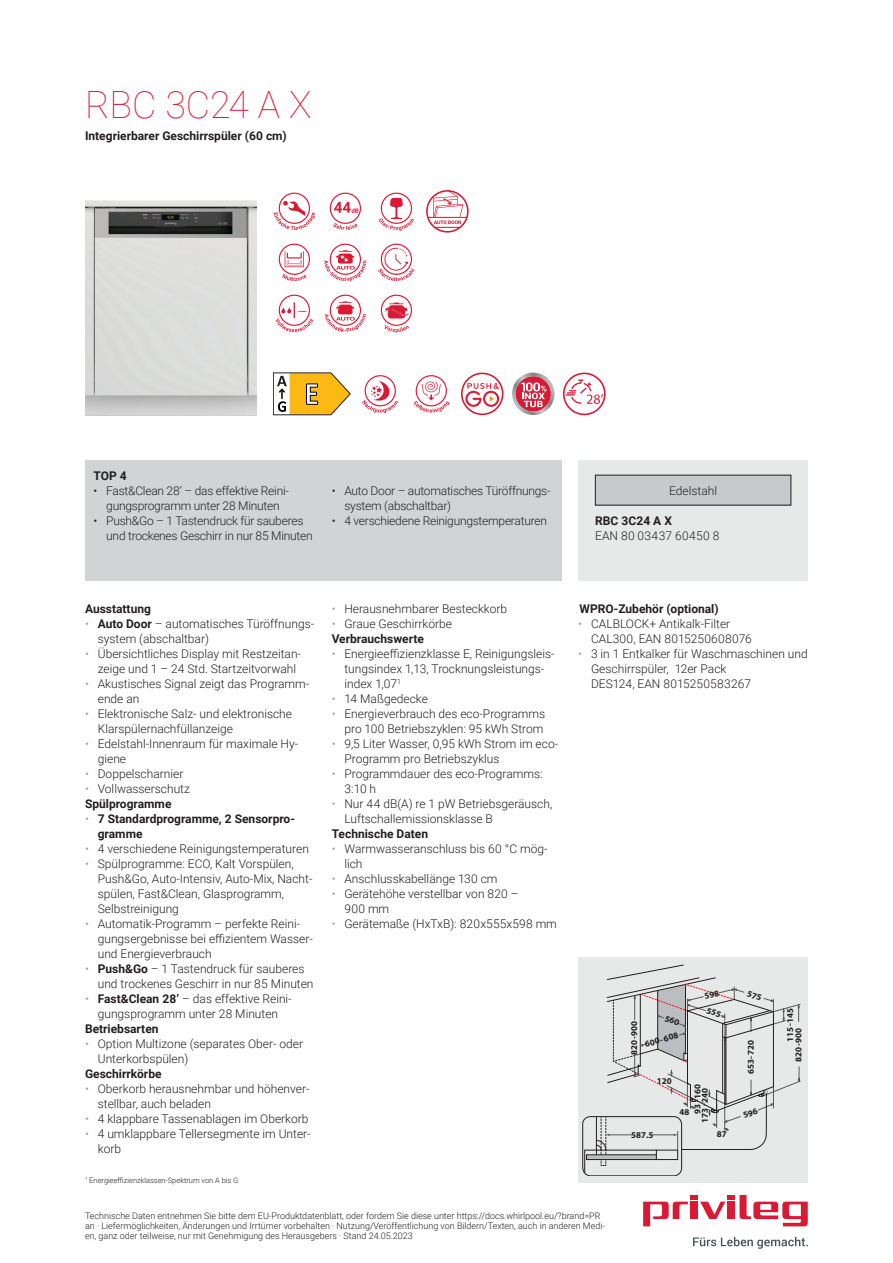
<style>
.page{position:relative;width:893px;height:1263px;background:#fff}
.page>*{position:absolute;margin:0;border:0;box-sizing:border-box;transform-origin:0 0}
.t1{font:100 37.5px "Roboto";color:#da1935}
.t2{font:300 12px/15px "Roboto";color:#231f20}
.t3{font:300 12px/15px "Roboto";letter-spacing:-.02em;color:#231f20}
.t4{font:700 12px/15px "Roboto";color:#231f20}
.t5{font:300 12px "Roboto";letter-spacing:.025em;color:#231f20}
.t6{font:300 9px/9.8px "Roboto";color:#231f20}
.t7{font:700 8.85px/8.2px "Myriad Pro";color:#231f20}
.t8{font:300 7.5px "Roboto";color:#231f20}
.s1{color:#9ea0a2}
.s2{font-weight:700}
.s3{font-weight:300;color:#9ea0a2}
</style>
<div class="page">
<svg style="left:643px;top:1195px;width:165px;height:31px"></svg>
<div style="left:728px;top:1201px;width:7px;height:18px;background:#da1935"></div>
<div style="left:691px;top:1201px;width:7px;height:18px;background:#da1935"></div>
<svg style="left:693px;top:1237px;width:115px;height:12px"></svg>
<img style="left:85px;top:200px;width:171px;height:215px">
<svg style="left:273px;top:192px;width:42px;height:38px"></svg>
<svg style="left:278px;top:243px;width:32px;height:38px"></svg>
<svg style="left:275px;top:294px;width:39px;height:38px"></svg>
<svg style="left:329px;top:192px;width:32px;height:38px"></svg>
<svg style="left:324px;top:243px;width:43px;height:39px"></svg>
<svg style="left:324px;top:294px;width:43px;height:38px"></svg>
<svg style="left:379px;top:192px;width:36px;height:39px"></svg>
<svg style="left:378px;top:243px;width:37px;height:39px"></svg>
<svg style="left:380px;top:294px;width:32px;height:40px"></svg>
<svg style="left:426px;top:190px;width:43px;height:43px"></svg>
<svg style="left:273px;top:373px;width:77px;height:42px"></svg>
<svg style="left:362px;top:375px;width:37px;height:39px"></svg>
<svg style="left:413px;top:375px;width:37px;height:38px"></svg>
<svg style="left:461px;top:373px;width:42px;height:42px"></svg>
<svg style="left:512px;top:373px;width:43px;height:42px"></svg>
<svg style="left:563px;top:373px;width:43px;height:42px"></svg>
<div style="left:85px;top:460px;width:476px;height:120px;background:#d1d3d4"></div>
<div style="left:578px;top:460px;width:230px;height:120px;background:#e7e8e8"></div>
<div style="left:595px;top:475px;width:196px;height:30px;background:#c7c9cb"></div>
<div style="left:578px;top:958px;width:230px;height:225px;background:#e7e8e8"></div>
<svg style="left:583px;top:965px;width:217px;height:211px"></svg>
<h1 class="t1" style="left:85px;top:78px;width:228px">RBC 3C24 A X</h1>
<p class="t4" style="left:85px;top:128px;width:203px">Integrierbarer Geschirrspüler (60 cm)</p>
<p class="t4" style="left:94px;top:467px;width:35px">TOP 4</p>
<p class="t3" style="left:94px;top:482px;width:197px;text-align:center">• Fast&amp;Clean 28’ – das effektive Reini&shy;gungsprogramm unter 28 Minuten</p>
<p class="t3" style="left:106px;top:512px;width:208px;text-indent:-13px">• Push&amp;Go – 1 Tastendruck für sauberes und trockenes Geschirr in nur 85 Minuten</p>
<p class="t3" style="left:344px;top:482px;width:208px;text-indent:-13px">• Auto Door – automatisches Türöffnungs&shy;system (abschaltbar)</p>
<p class="t3" style="left:332px;top:512px;width:217px">• 4 verschiedene Reinigungstemperaturen</p>
<p class="t2" style="left:669px;top:482px;width:49px">Edelstahl</p>
<p class="t4" style="left:595px;top:513px;width:78px">RBC 3C24 A X</p>
<p class="t5" style="left:595px;top:527px;width:126px">EAN 80 03437 60450 8</p>
<p class="t4" style="left:85px;top:601px;width:67px">Ausstattung</p>
<p class="t2" style="left:98px;top:616px;width:218px;text-indent:-13px"><span class="s1">•</span> <span class="s2">Auto Door</span> – automatisches Türöffnungs&shy;system (abschaltbar)</p>
<p class="t2" style="left:98px;top:646px;width:205px;text-indent:-13px"><span class="s1">•</span> Übersichtliches Display mit Restzeitan&shy;zeige und 1 – 24 Std. Startzeitvorwahl</p>
<p class="t2" style="left:98px;top:676px;width:213px;text-indent:-13px"><span class="s1">•</span> Akustisches Signal zeigt das Programm&shy;ende an</p>
<p class="t2" style="left:98px;top:706px;width:196px;text-indent:-13px"><span class="s1">•</span> Elektronische Salz- und elektronische<br>Klarspülernachfüllanzeige</p>
<p class="t2" style="left:98px;top:736px;width:202px;text-indent:-13px"><span class="s1">•</span> Edelstahl-Innenraum für maximale Hy&shy;giene</p>
<p class="t2" style="left:85px;top:766px;width:100px"><span class="s1">•</span> Doppelscharnier</p>
<p class="t2" style="left:85px;top:781px;width:106px"><span class="s1">•</span> Vollwasserschutz<br><span class="s2">Spülprogramme</span></p>
<p class="t4" style="left:98px;top:811px;width:199px;text-indent:-13px"><span class="s3">•</span> 7 Standardprogramme, 2 Sensorpro&shy;gramme</p>
<p class="t2" style="left:85px;top:841px;width:225px"><span class="s1">•</span> 4 verschiedene Reinigungstemperaturen</p>
<p class="t2" style="left:98px;top:856px;width:216px;text-indent:-13px"><span class="s1">•</span> Spülprogramme: ECO, Kalt Vorspülen, Push&amp;Go, Auto-Intensiv, Auto-Mix, Nacht&shy;spülen, Fast&amp;Clean, Glasprogramm, Selbstreinigung</p>
<p class="t2" style="left:98px;top:916px;width:217px;text-indent:-13px"><span class="s1">•</span> Automatik-Programm – perfekte Reini&shy;gungsergebnisse bei effizientem Wasser&shy;und Energieverbrauch</p>
<p class="t2" style="left:98px;top:961px;width:217px;text-indent:-13px"><span class="s1">•</span> <span class="s2">Push&amp;Go</span> – 1 Tastendruck für sauberes und trockenes Geschirr in nur 85 Minuten</p>
<p class="t2" style="left:85px;top:991px;width:208px;text-align:center"><span class="s1">•</span> <span class="s2">Fast&amp;Clean 28’</span> – das effektive Reini&shy;gungsprogramm unter 28 Minuten</p>
<p class="t4" style="left:85px;top:1021px;width:75px">Betriebsarten</p>
<p class="t2" style="left:98px;top:1036px;width:207px;text-indent:-13px"><span class="s1">•</span> Option Multizone (separates Ober- oder<br>Unterkorbspülen)</p>
<p class="t4" style="left:85px;top:1066px;width:78px">Geschirrkörbe</p>
<p class="t2" style="left:98px;top:1081px;width:213px;text-indent:-13px"><span class="s1">•</span> Oberkorb herausnehmbar und höhenver&shy;stellbar, auch beladen</p>
<p class="t2" style="left:85px;top:1111px;width:225px"><span class="s1">•</span> 4 klappbare Tassenablagen im Oberkorb</p>
<p class="t2" style="left:98px;top:1126px;width:214px;text-indent:-13px"><span class="s1">•</span> 4 umklappbare Tellersegmente im Unter&shy;korb</p>
<p class="t8" style="left:85px;top:1175px;width:155px"><sup>1</sup> Energieeffizienzklassen-Spektrum von A bis G</p>
<p class="t2" style="left:332px;top:601px;width:177px"><span class="s1">•</span> Herausnehmbarer Besteckkorb</p>
<p class="t2" style="left:332px;top:616px;width:122px"><span class="s1">•</span> Graue Geschirrkörbe<br><span class="s2">Verbrauchswerte</span></p>
<p class="t2" style="left:344px;top:646px;width:212px;text-indent:-13px"><span class="s1">•</span> Energieeffizienzklasse E, Reinigungsleis&shy;tungsindex 1,13, Trocknungsleistungs&shy;index 1,07<sup>1</sup></p>
<p class="t2" style="left:332px;top:691px;width:98px"><span class="s1">•</span> 14 Maßgedecke</p>
<p class="t2" style="left:332px;top:706px;width:215px;text-align:right"><span class="s1">•</span> Energieverbrauch des eco-Programms pro 100 Betriebszyklen: 95 kWh Strom</p>
<p class="t2" style="left:344px;top:736px;width:215px;text-indent:-13px"><span class="s1">•</span> 9,5 Liter Wasser, 0,95 kWh Strom im eco-<br>Programm pro Betriebszyklus</p>
<p class="t2" style="left:344px;top:766px;width:200px;text-indent:-13px"><span class="s1">•</span> Programmdauer des eco-Programms:<br>3:10 h</p>
<p class="t2" style="left:344px;top:796px;width:209px;text-indent:-13px"><span class="s1">•</span> Nur 44 dB(A) re 1 pW Betriebsgeräusch,<br>Luftschallemissionsklasse B</p>
<p class="t4" style="left:332px;top:826px;width:98px">Technische Daten</p>
<p class="t2" style="left:344px;top:841px;width:205px;text-indent:-13px"><span class="s1">•</span> Warmwasseranschluss bis 60 °C mög&shy;lich</p>
<p class="t2" style="left:332px;top:871px;width:167px"><span class="s1">•</span> Anschlusskabellänge 130 cm</p>
<p class="t2" style="left:344px;top:886px;width:176px;text-indent:-13px"><span class="s1">•</span> Gerätehöhe verstellbar von 820 –<br>900 mm</p>
<p class="t2" style="left:332px;top:916px;width:227px"><span class="s1">•</span> Gerätemaße (HxTxB): 820x555x598 mm</p>
<p class="t4" style="left:579px;top:601px;width:141px">WPRO-Zubehör (optional)</p>
<p class="t2" style="left:591px;top:616px;width:162px;text-indent:-13px"><span class="s1">•</span> CALBLOCK+ Antikalk-Filter<br>CAL300, EAN 8015250608076</p>
<p class="t2" style="left:591px;top:646px;width:218px;text-indent:-13px"><span class="s1">•</span> 3 in 1 Entkalker für Waschmaschinen und<br>Geschirrspüler, 12er Pack<br>DES124, EAN 8015250583267</p>
<p class="t7" style="left:630px;top:1054px;width:35px;rotate:-90deg">820-900</p>
<p class="t7" style="left:644px;top:1039px;width:36px;rotate:-15deg">600-608</p>
<p class="t7" style="left:657px;top:1077px;width:16px">120</p>
<p class="t7" style="left:631px;top:1130px;width:24px">587.5</p>
<p class="t7" style="left:693px;top:1114px;width:31px;rotate:-90deg">93 -160</p>
<p class="t7" style="left:700px;top:1123px;width:37px;rotate:-90deg">173 -240</p>
<p class="t7" style="left:679px;top:1107px;width:11px">48</p>
<p class="t7" style="left:717px;top:1130px;width:11px">87</p>
<p class="t7" style="left:746px;top:1074px;width:35px;rotate:-90deg">653-720</p>
<p class="t7" style="left:786px;top:1061px;width:55px;text-indent:20px;rotate:-90deg">115-145<br>820-900</p>
<p class="t6" style="left:85px;top:1211px;width:521px">Technische Daten entnehmen Sie bitte dem EU-Produktdatenblatt, oder fordern Sie diese unter https://docs.whirlpool.eu/?brand=PR an · Liefermöglichkeiten, Änderungen und Irrtümer vorbehalten · Nutzung/Veröffentlichung von Bildern/Texten, auch in anderen Medi&shy;en, ganz oder teilweise, nur mit Genehmigung des Herausgebers · Stand 24.05.2023</p>
</div>
